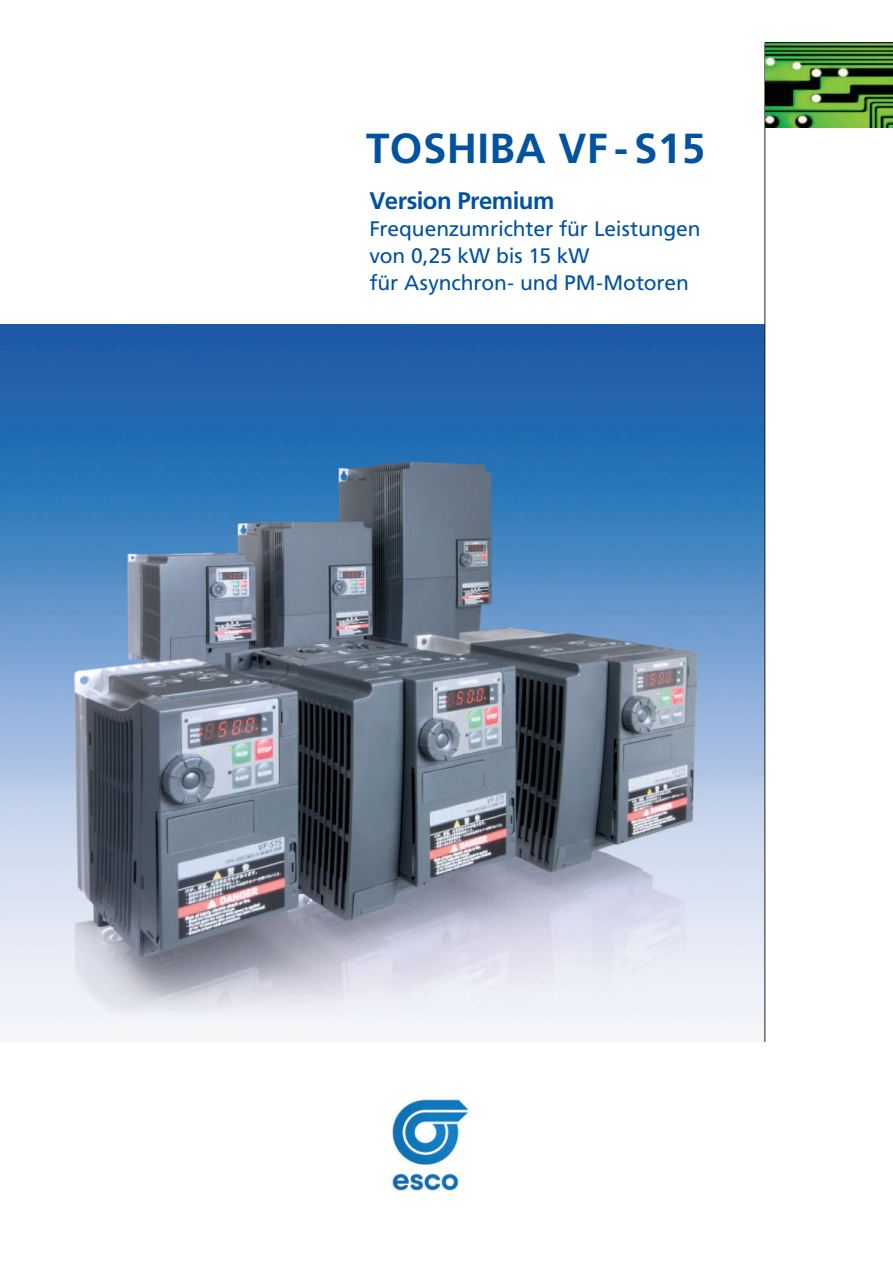
<style>
.page{position:relative;width:893px;height:1263px;background:#fff}
.page>*{position:absolute;margin:0;border:0;box-sizing:border-box;transform-origin:0 0}
.t1{font:700 42px "Frutiger LT Std";letter-spacing:.01em;color:#0153a0}
.t2{font:700 24px "Frutiger LT Std";letter-spacing:-.02em;color:#0153a0}
.t3{font:21px/27px "Frutiger LT Std";letter-spacing:-.005em;color:#0153a0}
</style>
<div class="page">
<img style="left:0;top:324px;width:764px;height:704px">
<hr style="left:764px;top:43px;width:1px;height:999px;background:#231f20">
<img style="left:765px;top:43px;width:128px;height:84px">
<img style="left:392px;top:1098px;width:79px;height:94px">
<h1 class="t1" style="left:366px;top:124px;width:340px">TOSHIBA VF - S15</h1>
<p class="t2" style="left:369px;top:187px;width:186px">Version Premium</p>
<p class="t3" style="left:369px;top:216px;width:333px">Frequenzumrichter für Leistungen von 0,25 kW bis 15 kW<br>für Asynchron- und PM-Motoren</p>
</div>
